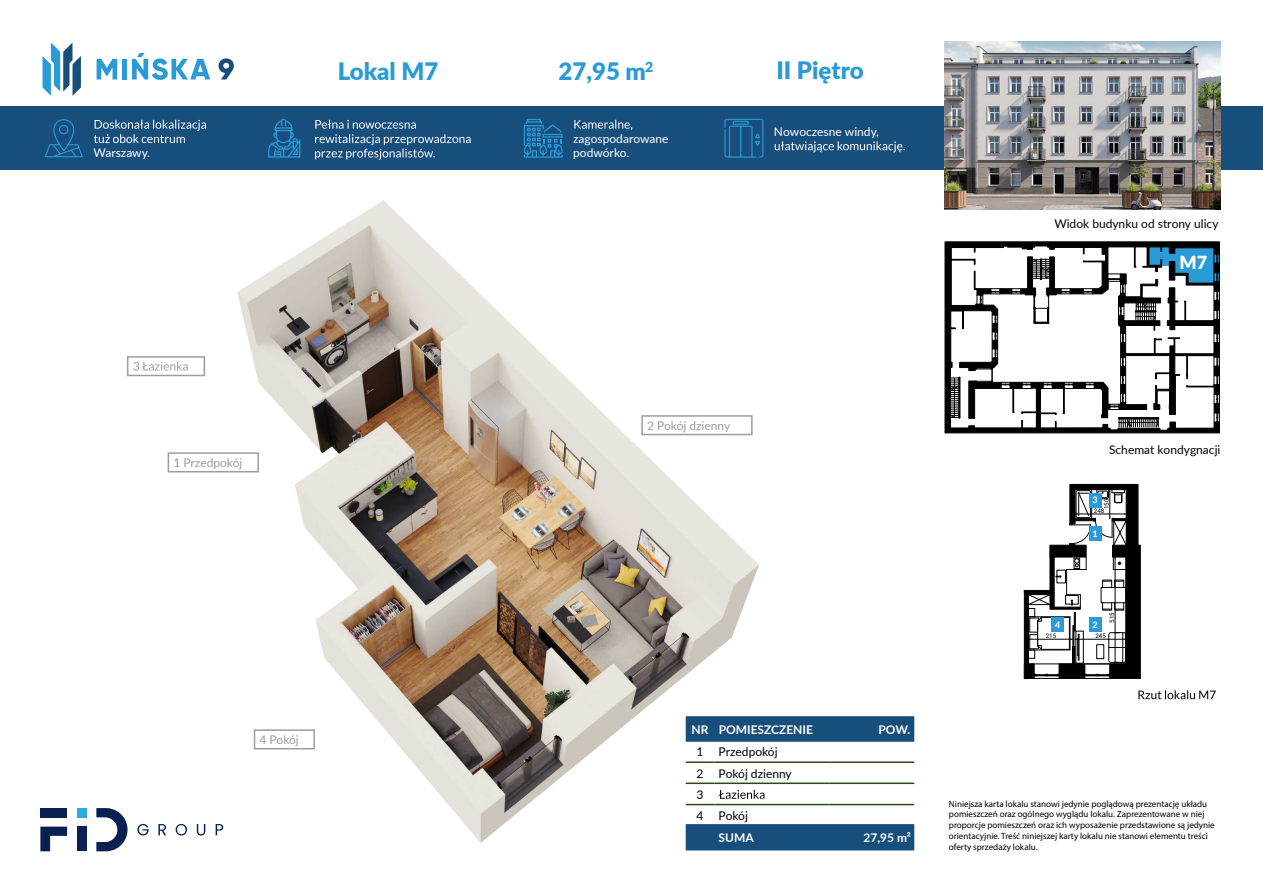
<style>
.page{position:relative;width:1263px;height:893px;background:#fff}
.page>*{position:absolute;margin:0;border:0;box-sizing:border-box;transform-origin:0 0}
.t1{font:900 24px "Lato";color:#2a9bd7}
.t2{font:900 18px "Lato";color:#fff}
.t3{font:900 13.95px "Lato";color:#2a9bd7}
.t4{font:12px/20.9px "Lato";color:#000}
.t5{font:12px/14.4px "Lato";color:#fff}
.t6{font:700 12px "Lato";color:#fff}
.t7{font:12px "Lato";color:#9d9d9c}
.t8{font:9px/10.8px "Myriad Pro";color:#000}
.t9{font:700 9px "Lato";color:#fff}
.t10{font:6.15px "Roboto";color:#000}
</style>
<div class="page">
<img style="left:148px;top:200px;width:611px;height:650px">
<svg style="left:137px;top:824px;width:12px;height:11px"></svg>
<svg style="left:158px;top:824px;width:8px;height:11px"></svg>
<svg style="left:176px;top:824px;width:11px;height:11px"></svg>
<svg style="left:197px;top:824px;width:8px;height:11px"></svg>
<svg style="left:216px;top:824px;width:7px;height:11px"></svg>
<div style="left:40px;top:808px;width:27px;height:9px;background:#092151"></div>
<div style="left:77px;top:827px;width:10px;height:24px;background:#092151"></div>
<div style="left:77px;top:808px;width:10px;height:9px;background:#2daae1"></div>
<svg style="left:40px;top:827px;width:27px;height:24px"></svg>
<svg style="left:96px;top:808px;width:31px;height:43px"></svg>
<div style="left:0;top:106px;width:1263px;height:64px;background:#184e7c"></div>
<svg style="left:686px;top:716px;width:228px;height:134px"></svg>
<svg style="left:1024px;top:484px;width:116px;height:195px"></svg>
<svg style="left:45px;top:119px;width:38px;height:38px"></svg>
<svg style="left:94px;top:120px;width:112px;height:23px"></svg>
<svg style="left:268px;top:119px;width:32px;height:39px"></svg>
<svg style="left:315px;top:120px;width:156px;height:40px"></svg>
<svg style="left:524px;top:119px;width:39px;height:39px"></svg>
<svg style="left:574px;top:120px;width:58px;height:10px"></svg>
<svg style="left:724px;top:119px;width:39px;height:39px"></svg>
<svg style="left:775px;top:141px;width:130px;height:11px"></svg>
<svg style="left:43px;top:43px;width:38px;height:53px"></svg>
<svg style="left:97px;top:59px;width:20px;height:20px"></svg>
<div style="left:122px;top:59px;width:5px;height:20px;background:#2a9bd7"></div>
<svg style="left:219px;top:58px;width:15px;height:21px"></svg>
<svg style="left:132px;top:53px;width:78px;height:27px"></svg>
<svg style="left:1138px;top:690px;width:78px;height:9px"></svg>
<div style="left:128px;top:357px;width:107px;height:18px;background:#fff"></div>
<svg style="left:133px;top:362px;width:55px;height:9px"></svg>
<div style="left:127px;top:356px;width:78px;height:20px;border:2px solid #9d9d9c"></div>
<div style="left:255px;top:730px;width:90px;height:19px;background:#fff"></div>
<div style="left:254px;top:729px;width:61px;height:20px;border:2px solid #9d9d9c"></div>
<div style="left:642px;top:416px;width:140px;height:18px;background:#fff"></div>
<div style="left:641px;top:415px;width:112px;height:20px;border:2px solid #9d9d9c"></div>
<div style="left:168px;top:453px;width:121px;height:19px;background:#fff"></div>
<div style="left:168px;top:452px;width:91px;height:20px;border:2px solid #9d9d9c"></div>
<div style="left:1088px;top:526px;width:13px;height:15px;background:#2a9bd7"></div>
<div style="left:1088px;top:618px;width:13px;height:14px;background:#2a9bd7"></div>
<div style="left:1088px;top:493px;width:13px;height:14px;background:#2a9bd7"></div>
<div style="left:1051px;top:618px;width:13px;height:14px;background:#2a9bd7"></div>
<img style="left:944px;top:41px;width:276px;height:169px">
<svg style="left:944px;top:241px;width:276px;height:192px;background:#0f0f0f"></svg>
<svg style="left:950px;top:245px;width:270px;height:183px"></svg>
<h3 class="t5" style="left:94px;top:147px;width:58px">Warszawy.</h3>
<h1 class="t1" style="left:338px;top:62px;width:102px">Lokal M7</h1>
<h1 class="t1" style="left:559px;top:62px;width:89px">27,95 m</h1>
<h1 class="t1" style="left:776px;top:52px;width:89px">II Piętro</h1>
<h3 class="t3" style="left:645px;top:61px;width:10px">2</h3>
<h3 class="t5" style="left:573px;top:131px;width:97px">zagospodarowane podwórko.</h3>
<h3 class="t5" style="left:774px;top:125px;width:106px">Nowoczesne windy,</h3>
<h3 class="t4" style="left:1054px;top:214px;width:166px">Widok budynku od strony ulicy</h3>
<h2 class="t2" style="left:1179px;top:249px;width:29px">M7</h2>
<h3 class="t7" style="left:173px;top:454px;width:71px">1 Przedpokój</h3>
<h3 class="t7" style="left:260px;top:735px;width:41px">4 Pokój</h3>
<h3 class="t7" style="left:647px;top:421px;width:85px">2 Pokój dzienny</h3>
<h3 class="t6" style="left:692px;top:725px;width:123px">NR POMIESZCZENIE</h3>
<h3 class="t6" style="left:878px;top:725px;width:33px">POW.</h3>
<h3 class="t4" style="left:696px;top:743px;width:8px">1</h3>
<h3 class="t4" style="left:719px;top:741px;width:61px">Przedpokój</h3>
<h3 class="t4" style="left:696px;top:764px;width:8px">2</h3>
<h3 class="t4" style="left:719px;top:764px;width:75px">Pokój dzienny</h3>
<h3 class="t4" style="left:696px;top:785px;width:8px">3<br>4</h3>
<h3 class="t4" style="left:719px;top:806px;width:31px">Pokój</h3>
<h3 class="t6" style="left:719px;top:833px;width:37px">SUMA</h3>
<h3 class="t6" style="left:863px;top:833px;width:49px">27,95 m²</h3>
<h3 class="t4" style="left:1109px;top:438px;width:113px">Schemat kondygnacji</h3>
<p class="t9" style="left:1092px;top:497px;width:7px">3</p>
<p class="t10" style="left:1103px;top:509px;width:12px;rotate:-90deg">150</p>
<p class="t10" style="left:1094px;top:507px;width:12px">248</p>
<p class="t9" style="left:1055px;top:621px;width:7px">4</p>
<p class="t9" style="left:1092px;top:530px;width:7px">1</p>
<p class="t9" style="left:1092px;top:621px;width:7px">2</p>
<p class="t10" style="left:1108px;top:623px;width:12px;rotate:-90deg">515</p>
<p class="t10" style="left:1046px;top:633px;width:12px">215</p>
<p class="t10" style="left:1095px;top:633px;width:12px">245</p>
<p class="t8" style="left:949px;top:799px;width:267px">Niniejsza karta lokalu stanowi jedynie poglądową prezentację układu pomieszczeń oraz ogólnego wyglądu lokalu. Zaprezentowane w niej proporcje pomieszczeń oraz ich wyposażenie przedstawione są jedynie orientacyjnie. Treść niniejszej karty lokalu nie stanowi elementu treści oferty sprzedaży lokalu.</p>
</div>
